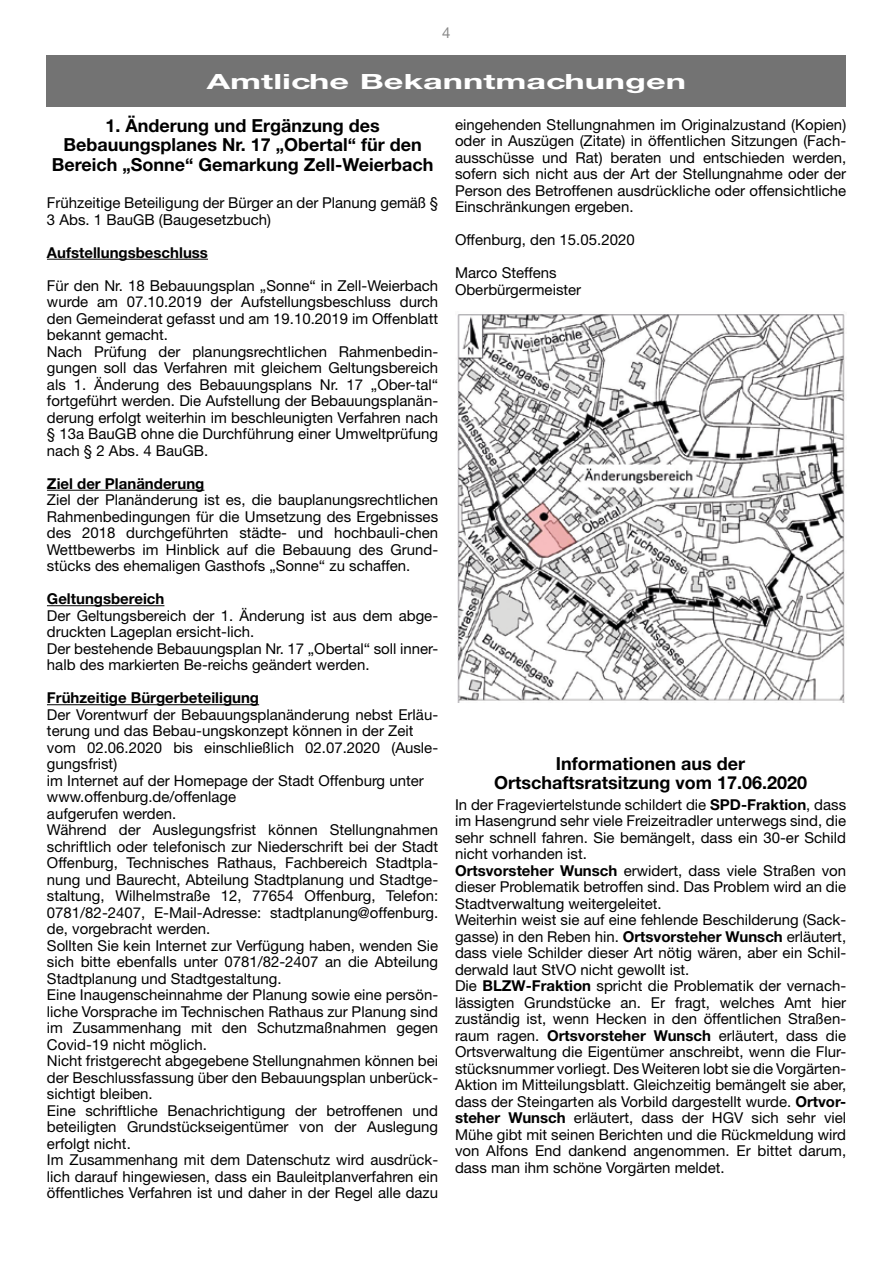
<style>
.page{position:relative;width:893px;height:1263px;background:#fff}
.page>*{position:absolute;margin:0;border:0;box-sizing:border-box;transform-origin:0 0}
.t1{font:700 21px "Helvetica Neue CE";color:#fff;scale:1.63 1}
.t2{font:700 18px/19.5px "Helvetica Neue LT Std";color:#000;text-align:center}
.t3{font:15px/16.5px "Helvetica Neue LT Std";color:#000}
.t4{font:700 15px "Helvetica Neue LT Std";color:#000}
.t5{font:15px "Helvetica Neue LT Std";color:#878787}
.s1{font-weight:700}
</style>
<div class="page">
<hr style="left:47px;top:259px;width:161px;height:1px;background:#000">
<hr style="left:47px;top:490px;width:157px;height:1px;background:#000">
<hr style="left:47px;top:605px;width:117px;height:1px;background:#000">
<hr style="left:47px;top:704px;width:212px;height:1px;background:#000">
<img style="left:457px;top:314px;width:388px;height:388px">
<div style="left:47px;top:55px;width:799px;height:51px;background:#737373"></div>
<p class="t5" style="left:442px;top:24px;width:10px">4</p>
<h1 class="t1" style="left:207px;top:68px;width:296px">Amtliche Bekanntmachungen</h1>
<p class="t2" style="left:52px;top:115px;width:383px">1. Änderung und Ergänzung des<br>Bebauungsplanes Nr. 17 „Obertal“ für den<br>Bereich „Sonne“ Gemarkung Zell-Weierbach</p>
<p class="t3" style="left:47px;top:194px;width:393px">Frühzeitige Beteiligung der Bürger an der Planung gemäß §<br>3 Abs. 1 BauGB (Baugesetzbuch)</p>
<p class="t4" style="left:47px;top:243px;width:163px">Aufstellungsbeschluss</p>
<p class="t3" style="left:47px;top:277px;width:393px">Für den Nr. 18 Bebauungsplan „Sonne“ in Zell-Weierbach wurde am 07.10.2019 der Aufstellungsbeschluss durch den Gemeinderat gefasst und am 19.10.2019 im Offenblatt bekannt gemacht.<br>Nach Prüfung der planungsrechtlichen Rahmenbedin&shy;gungen soll das Verfahren mit gleichem Geltungsbereich als 1. Änderung des Bebauungsplans Nr. 17 „Ober-tal“ fortgeführt werden. Die Aufstellung der Bebauungsplanän&shy;derung erfolgt weiterhin im beschleunigten Verfahren nach § 13a BauGB ohne die Durchführung einer Umweltprüfung nach § 2 Abs. 4 BauGB.</p>
<p class="t4" style="left:47px;top:474px;width:159px">Ziel der Planänderung</p>
<p class="t3" style="left:47px;top:491px;width:393px;text-align:justify">Ziel der Planänderung ist es, die bauplanungsrechtlichen Rahmenbedingungen für die Umsetzung des Ergebnisses des 2018 durchgeführten städte- und hochbauli-chen Wettbewerbs im Hinblick auf die Bebauung des Grund&shy;stücks des ehemaligen Gasthofs „Sonne“ zu schaffen.</p>
<p class="t4" style="left:47px;top:590px;width:119px">Geltungsbereich</p>
<p class="t3" style="left:47px;top:607px;width:393px">Der Geltungsbereich der 1. Änderung ist aus dem abge&shy;druckten Lageplan ersicht-lich.<br>Der bestehende Bebauungsplan Nr. 17 „Obertal“ soll inner&shy;halb des markierten Be-reichs geändert werden.</p>
<p class="t4" style="left:47px;top:689px;width:214px">Frühzeitige Bürgerbeteiligung</p>
<p class="t3" style="left:47px;top:706px;width:393px">Der Vorentwurf der Bebauungsplanänderung nebst Erläu&shy;terung und das Bebau-ungskonzept können in der Zeit vom 02.06.2020 bis einschließlich 02.07.2020 (Ausle&shy;gungsfrist)<br>im Internet auf der Homepage der Stadt Offenburg unter www.offenburg.de/offenlage<br>aufgerufen werden.<br>Während der Auslegungsfrist können Stellungnahmen schriftlich oder telefonisch zur Niederschrift bei der Stadt Offenburg, Technisches Rathaus, Fachbereich Stadtpla&shy;nung und Baurecht, Abteilung Stadtplanung und Stadtge&shy;staltung, Wilhelmstraße 12, 77654 Offenburg, Telefon:<br>0781/82-2407, E-Mail-Adresse: stadtplanung@offenburg. de, vorgebracht werden.<br>Sollten Sie kein Internet zur Verfügung haben, wenden Sie sich bitte ebenfalls unter 0781/82-2407 an die Abteilung Stadtplanung und Stadtgestaltung.<br>Eine Inaugenscheinnahme der Planung sowie eine persön&shy;liche Vorsprache im Technischen Rathaus zur Planung sind im Zusammenhang mit den Schutzmaßnahmen gegen Covid-19 nicht möglich.<br>Nicht fristgerecht abgegebene Stellungnahmen können bei der Beschlussfassung über den Bebauungsplan unberück&shy;sichtigt bleiben.<br>Eine schriftliche Benachrichtigung der betroffenen und beteiligten Grundstückseigentümer von der Auslegung erfolgt nicht.<br>Im Zusammenhang mit dem Datenschutz wird ausdrück&shy;lich darauf hingewiesen, dass ein Bauleitplanverfahren ein öffentliches Verfahren ist und daher in der Regel alle dazu</p>
<p class="t3" style="left:455px;top:116px;width:393px;text-align:justify">eingehenden Stellungnahmen im Originalzustand (Kopien) oder in Auszügen (Zitate) in öffentlichen Sitzungen (Fach&shy;ausschüsse und Rat) beraten und entschieden werden, sofern sich nicht aus der Art der Stellungnahme oder der Person des Betroffenen ausdrückliche oder offensichtliche Einschränkungen ergeben.</p>
<p class="t3" style="left:455px;top:231px;width:181px">Offenburg, den 15.05.2020</p>
<p class="t3" style="left:455px;top:264px;width:128px">Marco Steffens<br>Oberbürgermeister</p>
<p class="t2" style="left:494px;top:753px;width:315px">Informationen aus der<br>Ortschaftsratsitzung vom 17.06.2020</p>
<p class="t3" style="left:455px;top:796px;width:393px">In der Frageviertelstunde schildert die <span class="s1">SPD-Fraktion</span>, dass im Hasengrund sehr viele Freizeitradler unterwegs sind, die sehr schnell fahren. Sie bemängelt, dass ein 30-er Schild nicht vorhanden ist.<br><span class="s1">Ortsvorsteher Wunsch</span> erwidert, dass viele Straßen von dieser Problematik betroffen sind. Das Problem wird an die Stadtverwaltung weitergeleitet.<br>Weiterhin weist sie auf eine fehlende Beschilderung (Sack&shy;gasse) in den Reben hin. <span class="s1">Ortsvorsteher Wunsch</span> erläutert, dass viele Schilder dieser Art nötig wären, aber ein Schil&shy;derwald laut StVO nicht gewollt ist.<br>Die <span class="s1">BLZW-Fraktion</span> spricht die Problematik der vernach&shy;lässigten Grundstücke an. Er fragt, welches Amt hier zuständig ist, wenn Hecken in den öffentlichen Straßen&shy;raum ragen. <span class="s1">Ortsvorsteher Wunsch</span> erläutert, dass die Ortsverwaltung die Eigentümer anschreibt, wenn die Flur&shy;stücksnummer vorliegt. Des Weiteren lobt sie die Vorgärten-Aktion im Mitteilungsblatt. Gleichzeitig bemängelt sie aber, dass der Steingarten als Vorbild dargestellt wurde. <span class="s1">Ortvor&shy;steher Wunsch</span> erläutert, dass der HGV sich sehr viel Mühe gibt mit seinen Berichten und die Rückmeldung wird von Alfons End dankend angenommen. Er bittet darum, dass man ihm schöne Vorgärten meldet.</p>
</div>
